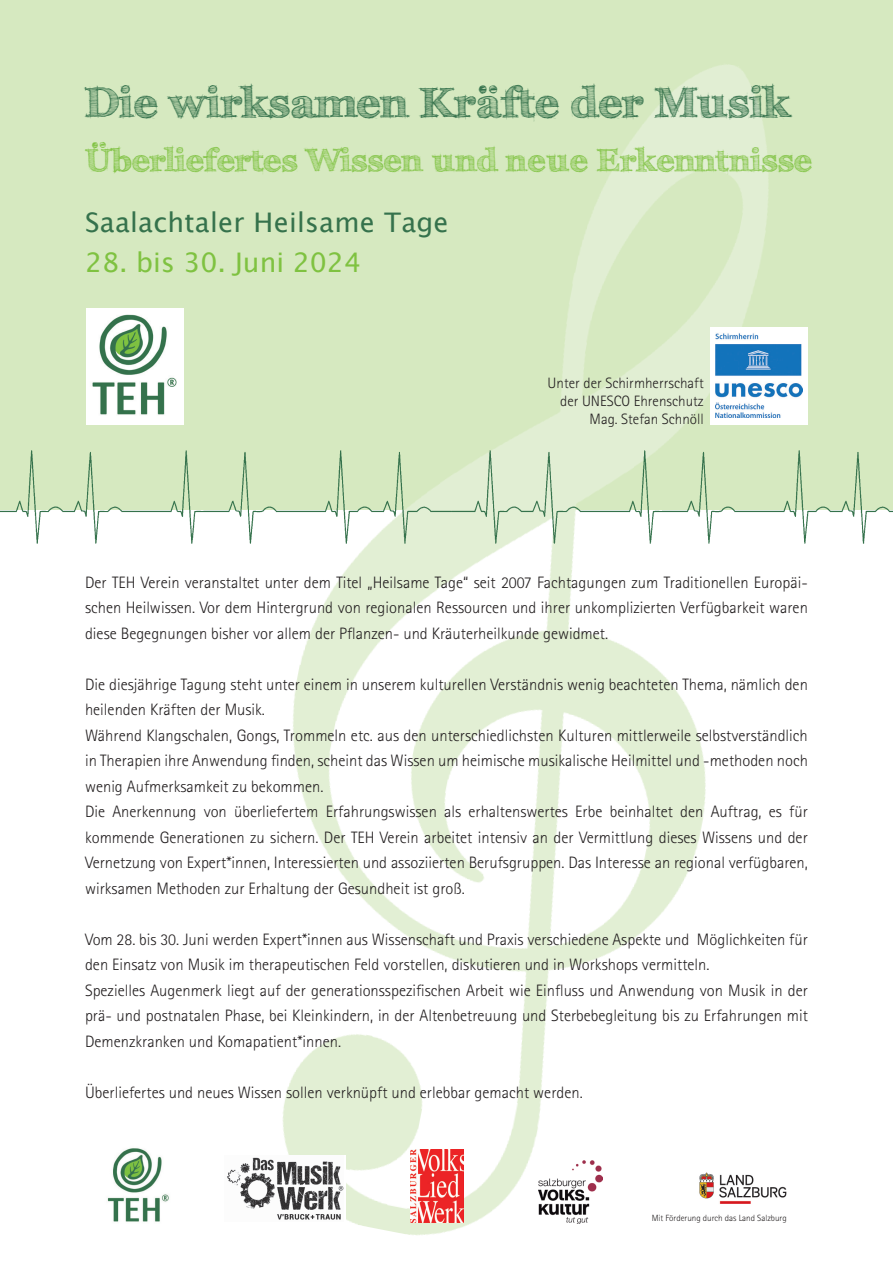
<style>
.page{position:relative;width:893px;height:1263px;background:#fff}
.page>*{position:absolute;margin:0;border:0;box-sizing:border-box;transform-origin:0 0}
.t1{font:700 42px "FFF Tusj";letter-spacing:.02em;color:#35724c}
.t2{font:700 31.5px "FFF Tusj";letter-spacing:.02em;color:#7fc241}
.t3{font:27px "Lucida Grande";letter-spacing:.01em;color:#35724c}
.t4{font:27px "Lucida Grande";color:#7fc241}
.t5{font:300 16.5px/25.5px "Rotis Sans Serif Std";color:#231f20}
.t6{font:300 15px/18px "Rotis Sans Serif Std";color:#231f20;text-align:right}
.t7{font:300 9px "Rotis Sans Serif Std";color:#231f20}
</style>
<div class="page">
<div style="left:0;top:0;width:893px;height:509px;background:#d6e9c0"></div>
<img style="left:282px;top:64px;width:526px;height:1171px">
<img style="left:0;top:445px;width:893px;height:114px">
<div style="left:86px;top:308px;width:98px;height:117px;background:#fff"></div>
<img style="left:92px;top:314px;width:85px;height:101px">
<div style="left:710px;top:327px;width:98px;height:97px;background:#fff"></div>
<img style="left:715px;top:333px;width:88px;height:84px">
<img style="left:410px;top:1149px;width:53px;height:73px">
<img style="left:693px;top:1161px;width:98px;height:51px">
<img style="left:227px;top:1155px;width:118px;height:66px">
<img style="left:539px;top:1160px;width:63px;height:63px">
<img style="left:107px;top:1148px;width:62px;height:74px">
<h1 class="t1" style="left:85px;top:77px;width:705px">Die wirksamen Kräfte der Musik</h1>
<h2 class="t2" style="left:85px;top:141px;width:728px">Überliefertes Wissen und neue Erkenntnisse</h2>
<h3 class="t3" style="left:85px;top:207px;width:365px">Saalachtaler Heilsame Tage</h3>
<h3 class="t4" style="left:85px;top:247px;width:277px">28. bis 30. Juni 2024</h3>
<p class="t6" style="left:548px;top:374px;width:158px">Unter der Schirmherrschaft der UNESCO Ehrenschutz<br>Mag. Stefan Schnöll</p>
<p class="t5" style="left:85px;top:570px;width:724px;text-align:justify">Der TEH Verein veranstaltet unter dem Titel „Heilsame Tage“ seit 2007 Fachtagungen zum Traditionellen Europäi&shy;schen Heilwissen. Vor dem Hintergrund von regionalen Ressourcen und ihrer unkomplizierten Verfügbarkeit waren diese Begegnungen bisher vor allem der Pflanzen- und Kräuterheilkunde gewidmet.</p>
<p class="t5" style="left:85px;top:672px;width:724px">Die diesjährige Tagung steht unter einem in unserem kulturellen Verständnis wenig beachteten Thema, nämlich den heilenden Kräften der Musik.<br>Während Klangschalen, Gongs, Trommeln etc. aus den unterschiedlichsten Kulturen mittlerweile selbstverständlich in Therapien ihre Anwendung finden, scheint das Wissen um heimische musikalische Heilmittel und -methoden noch wenig Aufmerksamkeit zu bekommen.<br>Die Anerkennung von überliefertem Erfahrungswissen als erhaltenswertes Erbe beinhaltet den Auftrag, es für kommende Generationen zu sichern. Der TEH Verein arbeitet intensiv an der Vermittlung dieses Wissens und der Vernetzung von Expert*innen, Interessierten und assoziierten Berufsgruppen. Das Interesse an regional verfügbaren, wirksamen Methoden zur Erhaltung der Gesundheit ist groß.</p>
<p class="t5" style="left:85px;top:927px;width:724px">Vom 28. bis 30. Juni werden Expert*innen aus Wissenschaft und Praxis verschiedene Aspekte und Möglichkeiten für den Einsatz von Musik im therapeutischen Feld vorstellen, diskutieren und in Workshops vermitteln.<br>Spezielles Augenmerk liegt auf der generationsspezifischen Arbeit wie Einfluss und Anwendung von Musik in der prä- und postnatalen Phase, bei Kleinkindern, in der Altenbetreuung und Sterbebegleitung bis zu Erfahrungen mit Demenzkranken und Komapatient*innen.</p>
<p class="t5" style="left:85px;top:1079px;width:499px">Überliefertes und neues Wissen sollen verknüpft und erlebbar gemacht werden.</p>
<p class="t7" style="left:652px;top:1213px;width:136px">Mit Förderung durch das Land Salzburg</p>
</div>
